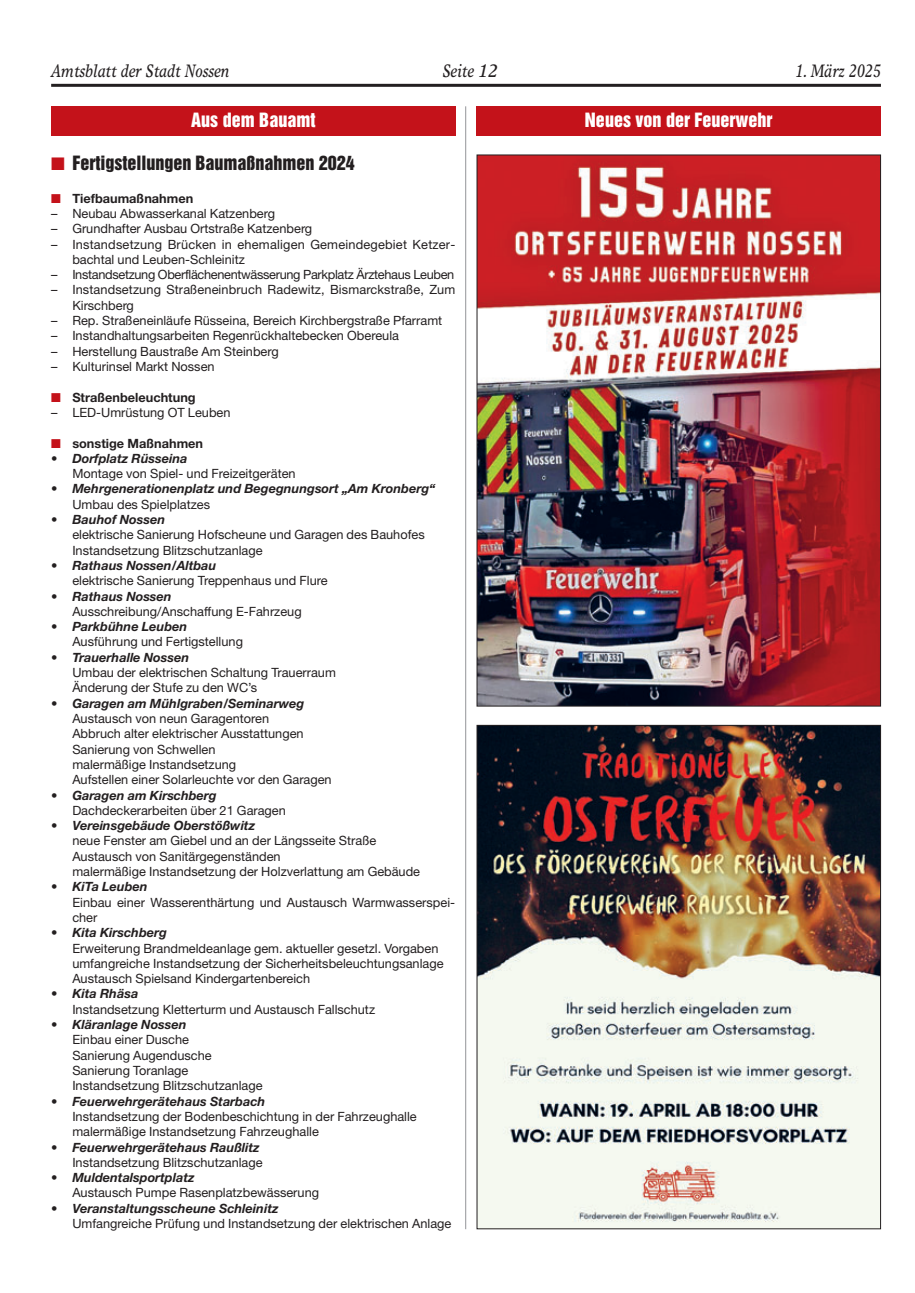
<style>
.page{position:relative;width:915px;height:1293px;background:#fff}
.page>*{position:absolute;margin:0;border:0;box-sizing:border-box;transform-origin:0 0}
.t1{font:italic 18px "Times Europa";color:#231f20;scale:.8 1}
.t2{font:18px "Helvetica Inserat";color:#231f20}
.t3{font:18px "Helvetica Inserat";color:#fff}
.t4{font:12.75px/15.3px "Helvetica Neue";color:#231f20}
.t5{font:italic 700 12.75px "Helvetica Neue";color:#231f20}
.t6{font:12.75px "Helvetica Neue";letter-spacing:-.025em;color:#231f20}
.t7{font:700 12.75px "Helvetica Neue";color:#231f20}
.s1{color:#c4121a}
</style>
<div class="page">
<hr style="left:51px;top:84px;width:829px;height:3px;background:#231f20">
<div style="left:51px;top:106px;width:404px;height:30px;background:#c4121a"></div>
<div style="left:476px;top:106px;width:404px;height:30px;background:#c4121a"></div>
<img style="left:478px;top:727px;width:400px;height:500px">
<img style="left:478px;top:157px;width:400px;height:547px">
<hr style="left:465px;top:106px;width:1px;height:1123px;background:#939598">
<h1 class="t1" style="left:51px;top:64px;width:224px">Amtsblatt der Stadt Nossen</h1>
<h1 class="t1" style="left:442px;top:64px;width:71px">Seite 12</h1>
<h1 class="t1" style="left:795px;top:64px;width:109px">1. März 2025</h1>
<h1 class="t3" style="left:191px;top:113px;width:126px">Aus dem Bauamt</h1>
<h1 class="t2" style="left:51px;top:156px;width:305px"><span class="s1">■</span> Fertigstellungen Baumaßnahmen 2024</h1>
<p class="t7" style="left:51px;top:194px;width:144px"><span class="s1">■</span> Tiefbaumaßnahmen</p>
<p class="t4" style="left:51px;top:207px;width:225px">– Neubau Abwasserkanal Katzenberg</p>
<p class="t4" style="left:51px;top:222px;width:262px">– Grundhafter Ausbau Ortstraße Katzenberg</p>
<p class="t4" style="left:72px;top:238px;width:384px;text-indent:-21px">– Instandsetzung Brücken in ehemaligen Gemeindegebiet Ketzer&shy;bachtal und Leuben-Schleinitz</p>
<p class="t6" style="left:51px;top:270px;width:404px">– Instandsetzung Oberflächenentwässerung Parkplatz Ärztehaus Leuben</p>
<p class="t4" style="left:72px;top:284px;width:384px;text-indent:-21px">– Instandsetzung Straßeneinbruch Radewitz, Bismarckstraße, Zum<br>Kirschberg</p>
<p class="t4" style="left:51px;top:314px;width:392px">– Rep. Straßeneinläufe Rüsseina, Bereich Kirchbergstraße Pfarramt</p>
<p class="t4" style="left:51px;top:329px;width:349px">– Instandhaltungsarbeiten Regenrückhaltebecken Obereula</p>
<p class="t4" style="left:51px;top:345px;width:229px">– Herstellung Baustraße Am Steinberg</p>
<p class="t4" style="left:51px;top:360px;width:165px">– Kulturinsel Markt Nossen</p>
<p class="t7" style="left:51px;top:393px;width:146px"><span class="s1">■</span> Straßenbeleuchtung</p>
<p class="t4" style="left:51px;top:406px;width:181px">– LED-Umrüstung OT Leuben</p>
<p class="t7" style="left:51px;top:439px;width:153px"><span class="s1">■</span> sonstige Maßnahmen</p>
<p class="t5" style="left:51px;top:454px;width:138px">• Dorfplatz Rüsseina</p>
<p class="t4" style="left:72px;top:467px;width:225px">Montage von Spiel- und Freizeitgeräten</p>
<p class="t5" style="left:51px;top:484px;width:385px">• Mehrgenerationenplatz und Begegnungsort „Am Kronberg“</p>
<p class="t4" style="left:72px;top:498px;width:139px">Umbau des Spielplatzes</p>
<p class="t5" style="left:51px;top:515px;width:115px">• Bauhof Nossen</p>
<p class="t4" style="left:72px;top:528px;width:354px">elektrische Sanierung Hofscheune und Garagen des Bauhofes<br>Instandsetzung Blitzschutzanlage</p>
<p class="t5" style="left:51px;top:561px;width:167px">• Rathaus Nossen/Altbau</p>
<p class="t4" style="left:72px;top:574px;width:257px">elektrische Sanierung Treppenhaus und Flure</p>
<p class="t5" style="left:51px;top:591px;width:122px">• Rathaus Nossen</p>
<p class="t4" style="left:72px;top:605px;width:231px">Ausschreibung/Anschaffung E-Fahrzeug</p>
<p class="t5" style="left:51px;top:622px;width:138px">• Parkbühne Leuben</p>
<p class="t4" style="left:72px;top:635px;width:172px">Ausführung und Fertigstellung</p>
<p class="t5" style="left:51px;top:652px;width:140px">• Trauerhalle Nossen</p>
<p class="t4" style="left:72px;top:666px;width:265px">Umbau der elektrischen Schaltung Trauerraum<br>Änderung der Stufe zu den WC’s</p>
<p class="t5" style="left:51px;top:698px;width:255px">• Garagen am Mühlgraben/Seminarweg</p>
<p class="t4" style="left:72px;top:712px;width:261px">Austausch von neun Garagentoren<br>Abbruch alter elektrischer Ausstattungen Sanierung von Schwellen<br>malermäßige Instandsetzung<br>Aufstellen einer Solarleuchte vor den Garagen</p>
<p class="t5" style="left:51px;top:790px;width:167px">• Garagen am Kirschberg</p>
<p class="t4" style="left:72px;top:804px;width:215px">Dachdeckerarbeiten über 21 Garagen</p>
<p class="t5" style="left:51px;top:821px;width:205px">• Vereinsgebäude Oberstößwitz</p>
<p class="t4" style="left:72px;top:834px;width:349px">neue Fenster am Giebel und an der Längsseite Straße<br>Austausch von Sanitärgegenständen<br>malermäßige Instandsetzung der Holzverlattung am Gebäude</p>
<p class="t5" style="left:51px;top:882px;width:98px">• KiTa Leuben</p>
<p class="t4" style="left:72px;top:896px;width:384px">Einbau einer Wasserenthärtung und Austausch Warmwasserspei&shy;cher</p>
<p class="t5" style="left:51px;top:928px;width:117px">• Kita Kirschberg</p>
<p class="t4" style="left:72px;top:941px;width:372px">Erweiterung Brandmeldeanlage gem. aktueller gesetzl. Vorgaben umfangreiche Instandsetzung der Sicherheitsbeleuchtungsanlage<br>Austausch Spielsand Kindergartenbereich</p>
<p class="t5" style="left:51px;top:989px;width:89px">• Kita Rhäsa</p>
<p class="t4" style="left:72px;top:1003px;width:304px">Instandsetzung Kletterturm und Austausch Fallschutz</p>
<p class="t5" style="left:51px;top:1020px;width:137px">• Kläranlage Nossen</p>
<p class="t4" style="left:72px;top:1033px;width:192px">Einbau einer Dusche<br>Sanierung Augendusche<br>Sanierung Toranlage<br>Instandsetzung Blitzschutzanlage</p>
<p class="t5" style="left:51px;top:1096px;width:216px">• Feuerwehrgerätehaus Starbach</p>
<p class="t4" style="left:72px;top:1110px;width:346px">Instandsetzung der Bodenbeschichtung in der Fahrzeughalle malermäßige Instandsetzung Fahrzeughalle</p>
<p class="t5" style="left:51px;top:1142px;width:210px">• Feuerwehrgerätehaus Raußlitz</p>
<p class="t4" style="left:72px;top:1156px;width:192px">Instandsetzung Blitzschutzanlage</p>
<p class="t5" style="left:51px;top:1173px;width:145px">• Muldentalsportplatz</p>
<p class="t4" style="left:72px;top:1186px;width:248px">Austausch Pumpe Rasenplatzbewässerung</p>
<p class="t5" style="left:51px;top:1203px;width:229px">• Veranstaltungsscheune Schleinitz</p>
<p class="t4" style="left:72px;top:1217px;width:380px">Umfangreiche Prüfung und Instandsetzung der elektrischen Anlage</p>
<h1 class="t3" style="left:584px;top:113px;width:189px">Neues von der Feuerwehr</h1>
</div>
